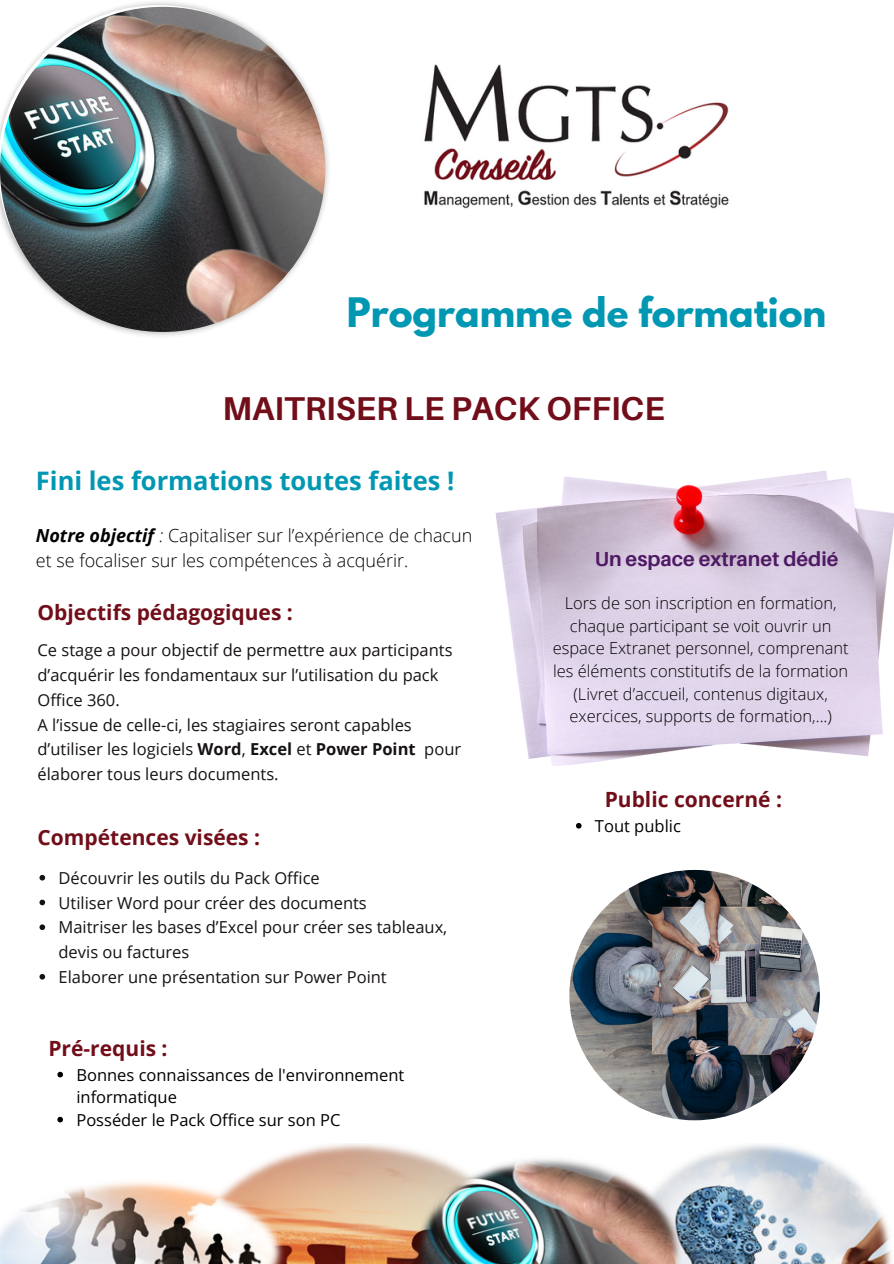
<style>
.page{position:relative;width:894px;height:1264px;background:#fff}
.page>*{position:absolute;margin:0;border:0;box-sizing:border-box;transform-origin:0 0}
.t1{font:700 36px "League Spartan";color:#0097b2}
.t2{font:700 33px "Aileron";color:#720e19}
.t3{font:700 25.5px "Open Sans";color:#0097b2}
.t4{font:700 21px "Open Sans";color:#720e19}
.t5{font:700 20.25px "Aileron";color:#4f1964}
.t6{font:300 18px/24.8px "Open Sans";color:#000}
.t7{font:16.5px/24.8px "Open Sans";color:#161213}
.t8{font:300 16.5px/22.6px "Open Sans";color:#000;text-align:center}
.t9{font:16.5px/22.5px "Open Sans";color:#000}
.s1{font-weight:700;font-style:italic}
.s2{font-style:italic}
.s3{font-weight:700}
</style>
<div class="page">
<img style="left:424px;top:64px;width:305px;height:145px">
<img style="left:0;top:2px;width:329px;height:334px">
<img style="left:0;top:7px;width:325px;height:325px;border-radius:50%">
<img style="left:569px;top:870px;width:250px;height:250px;border-radius:50%">
<img style="left:0;top:1143px;width:892px;height:120px">
<img style="left:495px;top:471px;width:398px;height:295px">
<svg style="left:575px;top:823px;width:6px;height:5px"></svg>
<svg style="left:57px;top:1071px;width:6px;height:6px"></svg>
<svg style="left:57px;top:1116px;width:6px;height:6px"></svg>
<svg style="left:39px;top:874px;width:6px;height:6px"></svg>
<svg style="left:39px;top:899px;width:6px;height:6px"></svg>
<svg style="left:39px;top:924px;width:6px;height:6px"></svg>
<svg style="left:39px;top:974px;width:6px;height:5px"></svg>
<p class="t1" style="left:347px;top:294px;width:481px">Programme de formation</p>
<p class="t2" style="left:222px;top:387px;width:443px">MAITRISER LE PACK OFFICE</p>
<h3 class="t3" style="left:36px;top:463px;width:420px">Fini les formations toutes faites !</h3>
<p class="t6" style="left:36px;top:523px;width:438px"><span class="s1">Notre objectif</span> <span class="s2">:</span> Capitaliser sur l’expérience de chacun et se focaliser sur les compétences à acquérir.</p>
<h4 class="t4" style="left:37px;top:597px;width:257px">Objectifs pédagogiques :</h4>
<p class="t7" style="left:37px;top:637px;width:416px">Ce stage a pour objectif de permettre aux participants d’acquérir les fondamentaux sur l’utilisation du pack<br>Office 360.</p>
<p class="t7" style="left:37px;top:711px;width:425px">A l’issue de celle-ci, les stagiaires seront capables d’utiliser les logiciels <span class="s3">Word</span>, <span class="s3">Excel</span> et <span class="s3">Power Point</span> pour élaborer tous leurs documents.</p>
<h4 class="t4" style="left:37px;top:822px;width:224px">Compétences visées :</h4>
<p class="t7" style="left:59px;top:865px;width:263px">Découvrir les outils du Pack Office</p>
<p class="t7" style="left:59px;top:889px;width:310px">Utiliser Word pour créer des documents</p>
<p class="t7" style="left:59px;top:914px;width:390px">Maitriser les bases d’Excel pour créer ses tableaux, devis ou factures</p>
<p class="t7" style="left:59px;top:964px;width:329px">Elaborer une présentation sur Power Point</p>
<p class="t4" style="left:48px;top:1033px;width:121px">Pré-requis :</p>
<h4 class="t9" style="left:76px;top:1063px;width:329px">Bonnes connaissances de l'environnement informatique</h4>
<p class="t9" style="left:76px;top:1108px;width:265px">Posséder le Pack Office sur son PC</p>
<p class="t5" style="left:594px;top:546px;width:245px">Un espace extranet dédié</p>
<h4 class="t8" style="left:552px;top:591px;width:297px">Lors de son inscription en formation, chaque participant se voit ouvrir un espace Extranet personnel, comprenant les éléments constitutifs de la formation (Livret d’accueil, contenus digitaux, exercices, supports de formation,...)</h4>
<h4 class="t4" style="left:604px;top:784px;width:179px">Public concerné :</h4>
<p class="t9" style="left:594px;top:814px;width:87px">Tout public</p>
</div>
